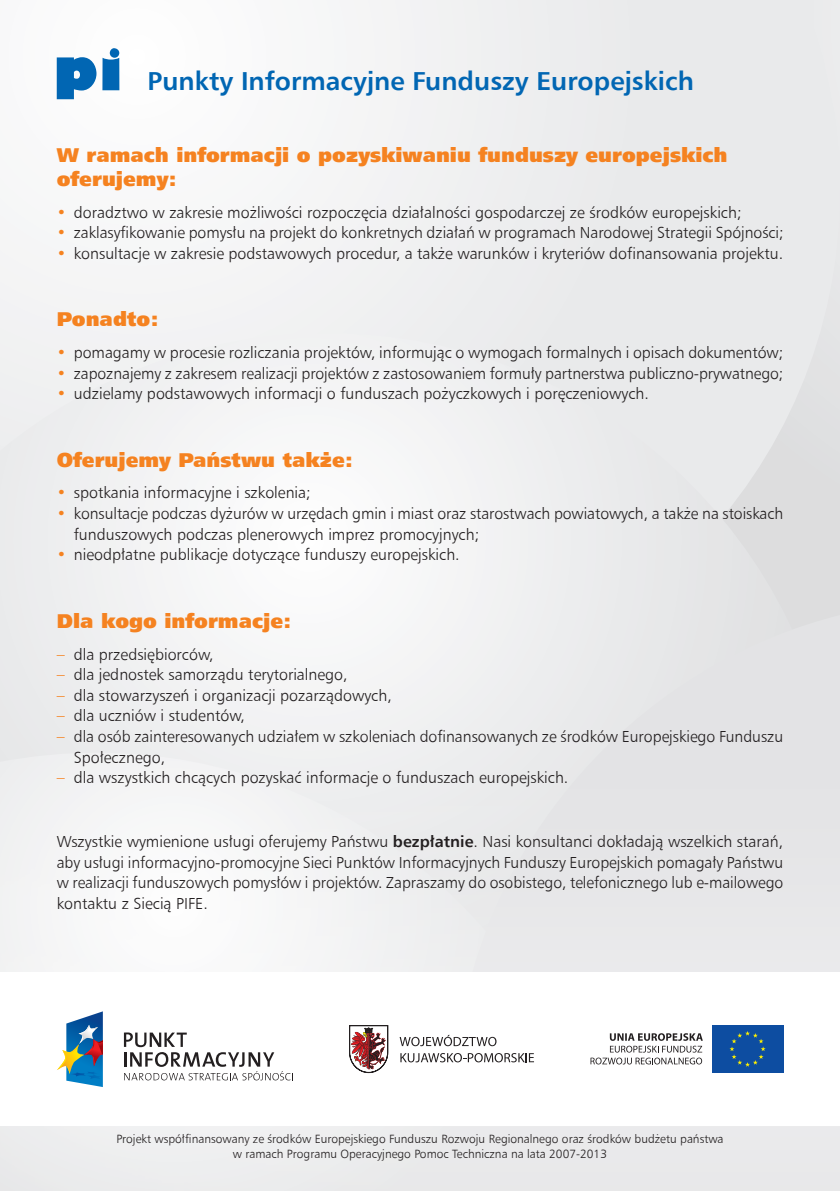
<style>
.page{position:relative;width:840px;height:1191px;background:#fff}
.page>*{position:absolute;margin:0;border:0;box-sizing:border-box;transform-origin:0 0}
.t1{font:26px "Humnst 777 EU Bold";color:#0166b3}
.t2{font:20px/24px "Humnst 777 X Blk EU Normal";color:#f58220}
.t3{font:16px/20.6px "Humnst 777 Lt EU Normal";color:#231f20}
.t4{font:12px/14.4px "Humnst 777 Lt EU Normal";color:#231f20;text-align:center}
.s1{color:#f58220}
.s2{font-family:"Humnst 777 EU Bold"}
</style>
<div class="page">
<div style="left:0;top:0;width:839px;height:1191px;background:#f2f2f3"></div>
<img style="left:0;top:236px;width:839px;height:955px">
<div style="left:0;top:972px;width:839px;height:153px;background:#fff"></div>
<div style="left:711px;top:1025px;width:71px;height:47px;background:#0d4da1"></div>
<svg style="left:729px;top:1031px;width:36px;height:35px"></svg>
<svg style="left:590px;top:1033px;width:112px;height:31px"></svg>
<svg style="left:124px;top:1032px;width:169px;height:48px"></svg>
<svg style="left:57px;top:1011px;width:46px;height:76px"></svg>
<svg style="left:399px;top:1034px;width:97px;height:12px"></svg>
<svg style="left:400px;top:1053px;width:133px;height:9px"></svg>
<svg style="left:349px;top:1025px;width:38px;height:47px"></svg>
<svg style="left:57px;top:57px;width:39px;height:42px"></svg>
<svg style="left:102px;top:48px;width:17px;height:42px"></svg>
<h1 class="t1" style="left:147px;top:65px;width:547px">Punkty Informacyjne Funduszy Europejskich</h1>
<p class="t2" style="left:57px;top:143px;width:672px">W ramach informacji o pozyskiwaniu funduszy europejskich oferujemy:</p>
<p class="t3" style="left:57px;top:201px;width:685px"><span class="s1">•</span> doradztwo w zakresie możliwości rozpoczęcia działalności gospodarczej ze środków europejskich;</p>
<p class="t3" style="left:57px;top:222px;width:727px"><span class="s1">•</span> zaklasyfikowanie pomysłu na projekt do konkretnych działań w programach Narodowej Strategii Spójności;</p>
<p class="t3" style="left:57px;top:243px;width:727px"><span class="s1">•</span> konsultacje w zakresie podstawowych procedur, a także warunków i kryteriów dofinansowania projektu.</p>
<p class="t2" style="left:57px;top:308px;width:103px">Ponadto:</p>
<p class="t3" style="left:57px;top:342px;width:727px"><span class="s1">•</span> pomagamy w procesie rozliczania projektów, informując o wymogach formalnych i opisach dokumentów;</p>
<p class="t3" style="left:57px;top:362px;width:727px"><span class="s1">•</span> zapoznajemy z zakresem realizacji projektów z zastosowaniem formuły partnerstwa publiczno-prywatnego;</p>
<p class="t3" style="left:57px;top:383px;width:593px"><span class="s1">•</span> udzielamy podstawowych informacji o funduszach pożyczkowych i poręczeniowych.</p>
<p class="t2" style="left:57px;top:448px;width:298px">Oferujemy Państwu także:</p>
<p class="t3" style="left:57px;top:482px;width:255px"><span class="s1">•</span> spotkania informacyjne i szkolenia;</p>
<p class="t3" style="left:74px;top:503px;width:710px;text-indent:-17px"><span class="s1">•</span> konsultacje podczas dyżurów w urzędach gmin i miast oraz starostwach powiatowych, a także na stoiskach funduszowych podczas plenerowych imprez promocyjnych;</p>
<p class="t3" style="left:57px;top:544px;width:404px"><span class="s1">•</span> nieodpłatne publikacje dotyczące funduszy europejskich.</p>
<p class="t2" style="left:57px;top:609px;width:236px">Dla kogo informacje:</p>
<p class="t3" style="left:57px;top:643px;width:158px"><span class="s1">–</span> dla przedsiębiorców,</p>
<p class="t3" style="left:57px;top:664px;width:292px"><span class="s1">–</span> dla jednostek samorządu terytorialnego,</p>
<p class="t3" style="left:57px;top:684px;width:336px"><span class="s1">–</span> dla stowarzyszeń i organizacji pozarządowych,</p>
<p class="t3" style="left:57px;top:705px;width:190px"><span class="s1">–</span> dla uczniów i studentów,</p>
<p class="t3" style="left:74px;top:726px;width:710px;text-indent:-17px"><span class="s1">–</span> dla osób zainteresowanych udziałem w szkoleniach dofinansowanych ze środków Europejskiego Funduszu<br>Społecznego,</p>
<p class="t3" style="left:57px;top:767px;width:513px"><span class="s1">–</span> dla wszystkich chcących pozyskać informacje o funduszach europejskich.</p>
<p class="t3" style="left:57px;top:831px;width:727px;text-align:justify">Wszystkie wymienione usługi oferujemy Państwu <span class="s2">bezpłatnie</span>. Nasi konsultanci dokładają wszelkich starań, aby usługi informacyjno-promocyjne Sieci Punktów Informacyjnych Funduszy Europejskich pomagały Państwu w realizacji funduszowych pomysłów i projektów. Zapraszamy do osobistego, telefonicznego lub e-mailowego kontaktu z Siecią PIFE.</p>
<p class="t4" style="left:116px;top:1131px;width:608px">Projekt współfinansowany ze środków Europejskiego Funduszu Rozwoju Regionalnego oraz środków budżetu państwa w ramach Programu Operacyjnego Pomoc Techniczna na lata 2007-2013</p>
</div>
